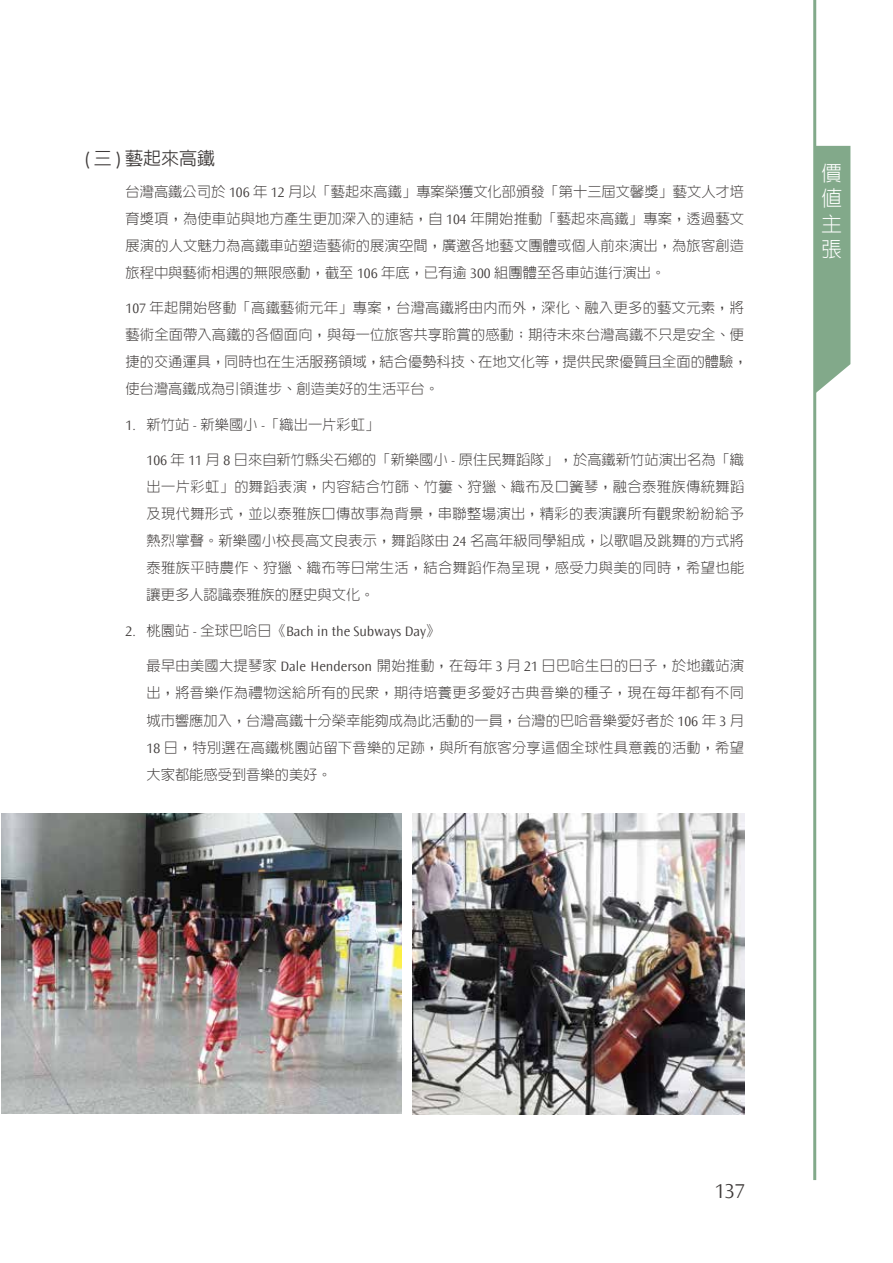
<style>
.page{position:relative;width:893px;height:1263px;background:#fff}
.page>*{position:absolute;margin:0;border:0;box-sizing:border-box;transform-origin:0 0}
.t1{font:300 21px/25.2px "AR New Hei B5";color:#fff;text-align:justify}
.t2{font:300 21px "Ocean Sans";color:#3e3a39}
.t3{font:500 18px "AR New Hei B5";color:#3e3a39}
.t4{font:300 14.25px/27px "AR New Hei B5";letter-spacing:.01em;color:#3e3a39;text-align:justify}
.t5{font:300 14.25px "Ocean Sans";color:#3e3a39}
.s1{font-family:"Ocean Sans";font-weight:600}
.s2{font-family:"Ocean Sans"}
.s3{font-family:"AR New Hei B5"}
</style>
<div class="page">
<hr style="left:813px;top:0;width:3px;height:1180px;background:#82a98a">
<div style="left:816px;top:146px;width:34px;height:248px;background:#82a98a"></div>
<img style="left:1px;top:814px;width:400px;height:299px">
<img style="left:412px;top:814px;width:333px;height:300px">
<p class="t3" style="left:85px;top:149px;width:132px"><span class="s1">(</span> 三 <span class="s1">)</span> 藝起來高鐵</p>
<p class="t4" style="left:126px;top:178px;width:620px">台灣高鐵公司於 <span class="s2">106</span> 年 <span class="s2">12</span> 月以「藝起來高鐵」專案榮獲文化部頒發「第十三屆文馨獎」藝文人才培育獎項，為使車站與地方產生更加深入的連結，自 <span class="s2">104</span> 年開始推動「藝起來高鐵」專案，透過藝文展演的人文魅力為高鐵車站塑造藝術的展演空間，廣邀各地藝文團體或個人前來演出，為旅客創造旅程中與藝術相遇的無限感動，截至 <span class="s2">106</span> 年底，已有逾 <span class="s2">300</span> 組團體至各車站進行演出。</p>
<p class="t4" style="left:126px;top:294px;width:624px;text-align:left"><span class="s2">107</span> 年起開始啟動「高鐵藝術元年」專案，台灣高鐵將由內而外，深化、融入更多的藝文元素，將藝術全面帶入高鐵的各個面向，與每一位旅客共享聆賞的感動；期待未來台灣高鐵不只是安全、便捷的交通運具，同時也在生活服務領域，結合優勢科技、在地文化等，提供民眾優質且全面的體驗，使台灣高鐵成為引領進步、創造美好的生活平台。</p>
<p class="t4" style="left:126px;top:411px;width:255px"><span class="s2">1.</span> 新竹站 <span class="s2">-</span> 新樂國小 <span class="s2">-</span>「織出一片彩虹」</p>
<p class="t4" style="left:147px;top:446px;width:599px"><span class="s2">106</span> 年 <span class="s2">11</span> 月 <span class="s2">8</span> 日來自新竹縣尖石鄉的「新樂國小 <span class="s2">-</span> 原住民舞蹈隊」，於高鐵新竹站演出名為「織出一片彩虹」的舞蹈表演，內容結合竹篩、竹簍、狩獵、織布及口簧琴，融合泰雅族傳統舞蹈及現代舞形式，並以泰雅族口傳故事為背景，串聯整場演出，精彩的表演讓所有觀眾紛紛給予熱烈掌聲。新樂國小校長高文良表示，舞蹈隊由 <span class="s2">24</span> 名高年級同學組成，以歌唱及跳舞的方式將泰雅族平時農作、狩獵、織布等日常生活，結合舞蹈作為呈現，感受力與美的同時，希望也能讓更多人認識泰雅族的歷史與文化。</p>
<p class="t5" style="left:126px;top:623px;width:316px">2. <span class="s3">桃園站</span> - <span class="s3">全球巴哈日《</span>Bach in the Subways Day<span class="s3">》</span></p>
<p class="t4" style="left:147px;top:653px;width:599px">最早由美國大提琴家 <span class="s2">Dale Henderson</span> 開始推動，在每年 <span class="s2">3</span> 月 <span class="s2">21</span> 日巴哈生日的日子，於地鐵站演出，將音樂作為禮物送給所有的民眾，期待培養更多愛好古典音樂的種子，現在每年都有不同城市響應加入，台灣高鐵十分榮幸能夠成為此活動的一員，台灣的巴哈音樂愛好者於 <span class="s2">106</span> 年 <span class="s2">3</span> 月<span class="s2">18</span> 日，特別選在高鐵桃園站留下音樂的足跡，與所有旅客分享這個全球性具意義的活動，希望大家都能感受到音樂的美好。</p>
<h1 class="t1" style="left:821px;top:161px;width:22px">價值主張</h1>
<h1 class="t2" style="left:715px;top:1180px;width:32px">137</h1>
</div>
